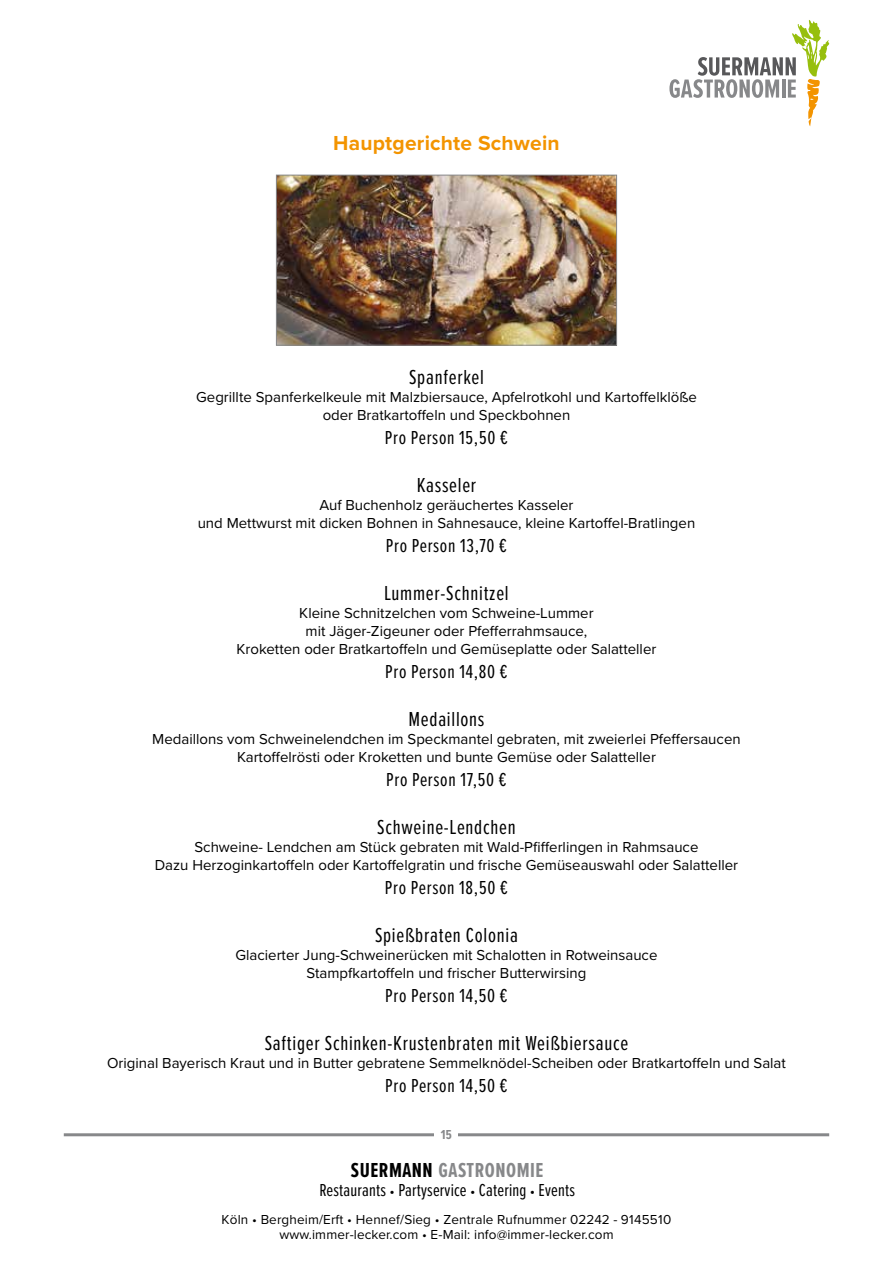
<style>
.page{position:relative;width:893px;height:1263px;background:#fff}
.page>*{position:absolute;margin:0;border:0;box-sizing:border-box;transform-origin:0 0}
.t1{font:21px "Proxima Nova Ex Cn";letter-spacing:.035em;color:#000}
.t2{font:700 21px "Proxima Nova";letter-spacing:.01em;color:#f39400}
.t3{font:700 21px "Proxima Nova Ex Cn";letter-spacing:.025em;color:#87888a}
.t4{font:19.5px "Proxima Nova Ex Cn";letter-spacing:.035em;color:#000}
.t5{font:18px "Proxima Nova Ex Cn";letter-spacing:.01em;color:#000}
.t6{font:15px/18px "Proxima Nova";color:#000;text-align:center}
.t7{font:13.5px/15px "Proxima Nova";letter-spacing:.01em;color:#000;text-align:center}
.t8{font:700 13.5px "Proxima Nova Ex Cn";color:#87888a}
.s1{color:#000}
.s2{font-size:15px}
</style>
<div class="page">
<img style="left:278px;top:177px;width:337px;height:167px">
<div style="left:276px;top:175px;width:341px;height:171px;border:1px solid #87888a"></div>
<hr style="left:64px;top:1133px;width:765px;height:3px;background:#87888a">
<svg style="left:669px;top:20px;width:160px;height:106px"></svg>
<div style="left:435px;top:1122px;width:23px;height:24px;background:#fff"></div>
<h1 class="t2" style="left:333px;top:130px;width:228px">Hauptgerichte Schwein</h1>
<h1 class="t1" style="left:409px;top:364px;width:76px">Spanferkel</h1>
<p class="t6" style="left:196px;top:388px;width:502px">Gegrillte Spanferkelkeule mit Malzbiersauce, Apfelrotkohl und Kartoffelklöße oder Bratkartoffeln und Speckbohnen</p>
<h2 class="t4" style="left:385px;top:425px;width:125px">Pro Person 15,50 €</h2>
<h1 class="t1" style="left:417px;top:472px;width:61px">Kasseler</h1>
<p class="t6" style="left:198px;top:496px;width:499px">Auf Buchenholz geräuchertes Kasseler<br>und Mettwurst mit dicken Bohnen in Sahnesauce, kleine Kartoffel-Bratlingen</p>
<h2 class="t4" style="left:386px;top:533px;width:123px">Pro Person 13,70 €</h2>
<h1 class="t1" style="left:384px;top:580px;width:126px">Lummer-Schnitzel</h1>
<p class="t6" style="left:237px;top:604px;width:421px">Kleine Schnitzelchen vom Schweine-Lummer<br>mit Jäger-Zigeuner oder Pfefferrahmsauce,<br>Kroketten oder Bratkartoffeln und Gemüseplatte oder Salatteller</p>
<h2 class="t4" style="left:385px;top:659px;width:124px">Pro Person 14,80 €</h2>
<h1 class="t1" style="left:409px;top:706px;width:77px">Medaillons</h1>
<p class="t6" style="left:152px;top:730px;width:590px">Medaillons vom Schweinelendchen im Speckmantel gebraten, mit zweierlei Pfeffersaucen<br>Kartoffelrösti oder Kroketten und bunte Gemüse oder Salatteller</p>
<h2 class="t4" style="left:386px;top:767px;width:122px">Pro Person 17,50 €</h2>
<h1 class="t1" style="left:377px;top:814px;width:140px">Schweine-Lendchen</h1>
<p class="t6" style="left:155px;top:838px;width:585px">Schweine- Lendchen am Stück gebraten mit Wald-Pfifferlingen in Rahmsauce<br>Dazu Herzoginkartoffeln oder Kartoffelgratin und frische Gemüseauswahl oder Salatteller</p>
<h2 class="t4" style="left:385px;top:875px;width:125px">Pro Person 18,50 €</h2>
<h1 class="t1" style="left:375px;top:922px;width:144px">Spießbraten Colonia</h1>
<p class="t6" style="left:235px;top:946px;width:424px">Glacierter Jung-Schweinerücken mit Schalotten in Rotweinsauce<br>Stampfkartoffeln und frischer Butterwirsing</p>
<h2 class="t4" style="left:385px;top:983px;width:124px">Pro Person 14,50 €</h2>
<h1 class="t1" style="left:265px;top:1030px;width:365px">Saftiger Schinken-Krustenbraten mit Weißbiersauce</h1>
<p class="t6" style="left:107px;top:1054px;width:680px">Original Bayerisch Kraut und in Butter gebratene Semmelknödel-Scheiben oder Bratkartoffeln und Salat</p>
<h2 class="t4" style="left:385px;top:1073px;width:124px">Pro Person 14,50 €</h2>
<p class="t8" style="left:441px;top:1126px;width:12px">15</p>
<h1 class="t3" style="left:351px;top:1157px;width:194px"><span class="s1">SUERMANN</span> GASTRONOMIE</h1>
<p class="t5" style="left:319px;top:1179px;width:257px">Restaurants <span class="s2">•</span> Partyservice <span class="s2">•</span> Catering <span class="s2">•</span> Events</p>
<p class="t7" style="left:222px;top:1212px;width:451px">Köln • Bergheim/Erft • Hennef/Sieg • Zentrale Rufnummer 02242 - 9145510 www.immer-lecker.com • E-Mail: info@immer-lecker.com</p>
</div>
